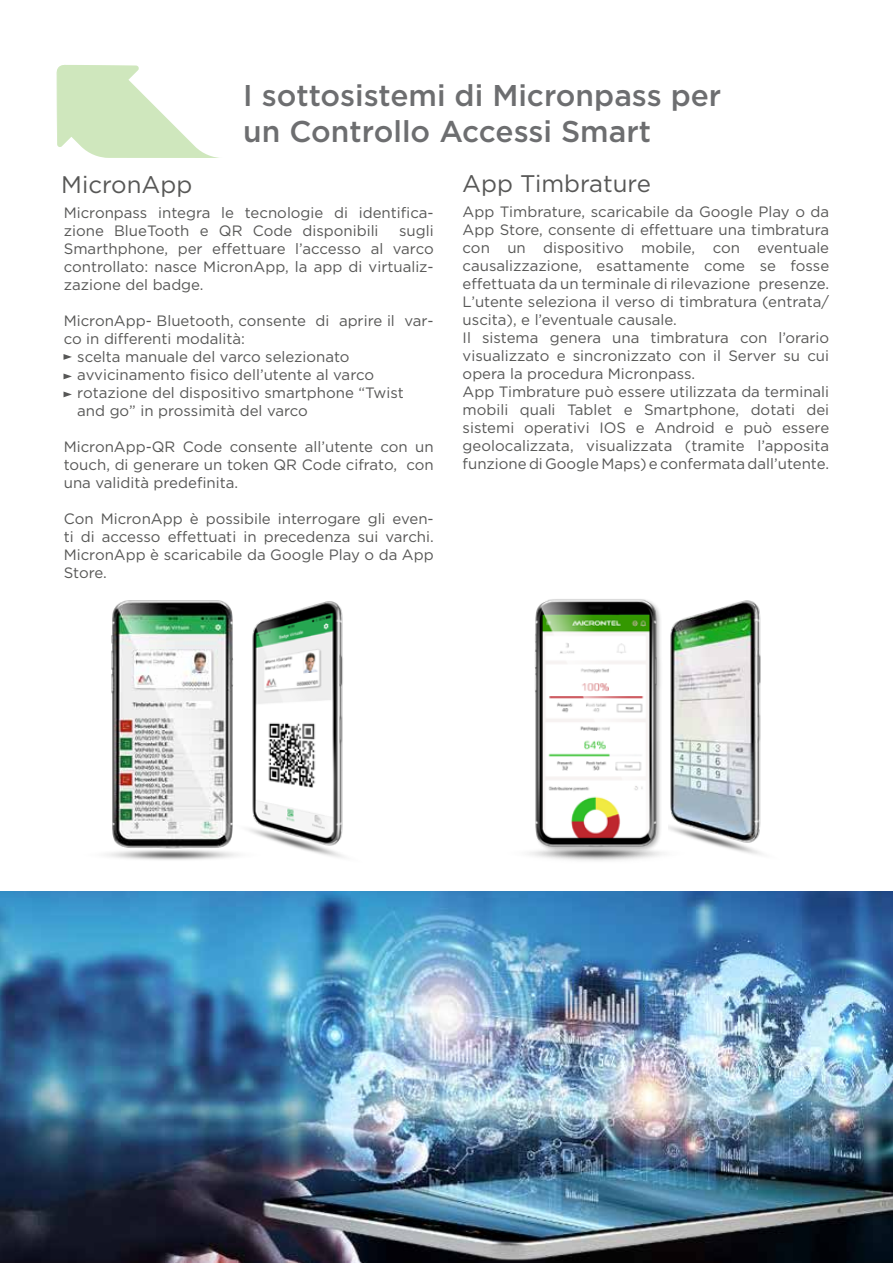
<style>
.page{position:relative;width:893px;height:1263px;background:#fff}
.page>*{position:absolute;margin:0;border:0;box-sizing:border-box;transform-origin:0 0}
.t1{font:500 30px/36px "Gotham";color:#6d6e70}
.t2{font:24px "Gotham";color:#575756}
.t3{font:15px/18px "Gotham";color:#575756;text-align:justify}
</style>
<div class="page">
<svg style="left:57px;top:65px;width:162px;height:93px"></svg>
<img style="left:529px;top:599px;width:133px;height:262px">
<svg style="left:64px;top:354px;width:8px;height:6px"></svg>
<svg style="left:64px;top:373px;width:8px;height:6px"></svg>
<svg style="left:64px;top:391px;width:8px;height:6px"></svg>
<img style="left:106px;top:600px;width:90px;height:260px">
<img style="left:196px;top:600px;width:148px;height:260px">
<img style="left:668px;top:600px;width:94px;height:255px">
<img style="left:0;top:891px;width:893px;height:372px">
<h1 class="t1" style="left:243px;top:77px;width:480px">I sottosistemi di Micronpass per un Controllo Accessi Smart</h1>
<h2 class="t2" style="left:61px;top:169px;width:133px">MicronApp</h2>
<h2 class="t2" style="left:462px;top:168px;width:190px">App Timbrature</h2>
<p class="t3" style="left:64px;top:203px;width:371px">Micronpass integra le tecnologie di identifica&shy;zione BlueTooth e QR Code disponibili</p>
<p class="t3" style="left:463px;top:203px;width:368px;text-align:left">App Timbrature, scaricabile da Google Play o da App Store, consente di effettuare una timbratura con un dispositivo mobile, con eventuale causalizzazione, esattamente come se fosse effettuata da un terminale di rilevazione presenze.<br>L’utente seleziona il verso di timbratura (entrata/ uscita), e l’eventuale causale.<br>Il sistema genera una timbratura con l’orario visualizzato e sincronizzato con il Server su cui opera la procedura Micronpass.<br>App Timbrature può essere utilizzata da terminali mobili quali Tablet e Smartphone, dotati dei sistemi operativi IOS e Android e può essere geolocalizzata, visualizzata (tramite l’apposita funzione di Google Maps) e confermata dall’utente.</p>
<p class="t3" style="left:64px;top:221px;width:371px;text-indent:335px">sugli Smarthphone, per effettuare l’accesso al varco controllato: nasce MicronApp, la app di virtualiz&shy;zazione del badge.</p>
<p class="t3" style="left:64px;top:311px;width:371px">MicronApp- Bluetooth, consente di aprire il var-</p>
<p class="t3" style="left:64px;top:329px;width:183px">co in differenti modalità:</p>
<p class="t3" style="left:77px;top:347px;width:274px">scelta manuale del varco selezionato</p>
<p class="t3" style="left:77px;top:365px;width:298px">avvicinamento fisico dell’utente al varco</p>
<p class="t3" style="left:77px;top:383px;width:328px">rotazione del dispositivo smartphone “Twist</p>
<p class="t3" style="left:77px;top:401px;width:232px">and go” in prossimità del varco</p>
<p class="t3" style="left:64px;top:437px;width:371px">MicronApp-QR Code consente all’utente con un touch, di generare un token QR Code cifrato, con una validità predefinita.</p>
<p class="t3" style="left:64px;top:509px;width:371px">Con MicronApp è possibile interrogare gli even&shy;ti di accesso effettuati in precedenza sui varchi.<br>MicronApp è scaricabile da Google Play o da App Store.</p>
</div>
